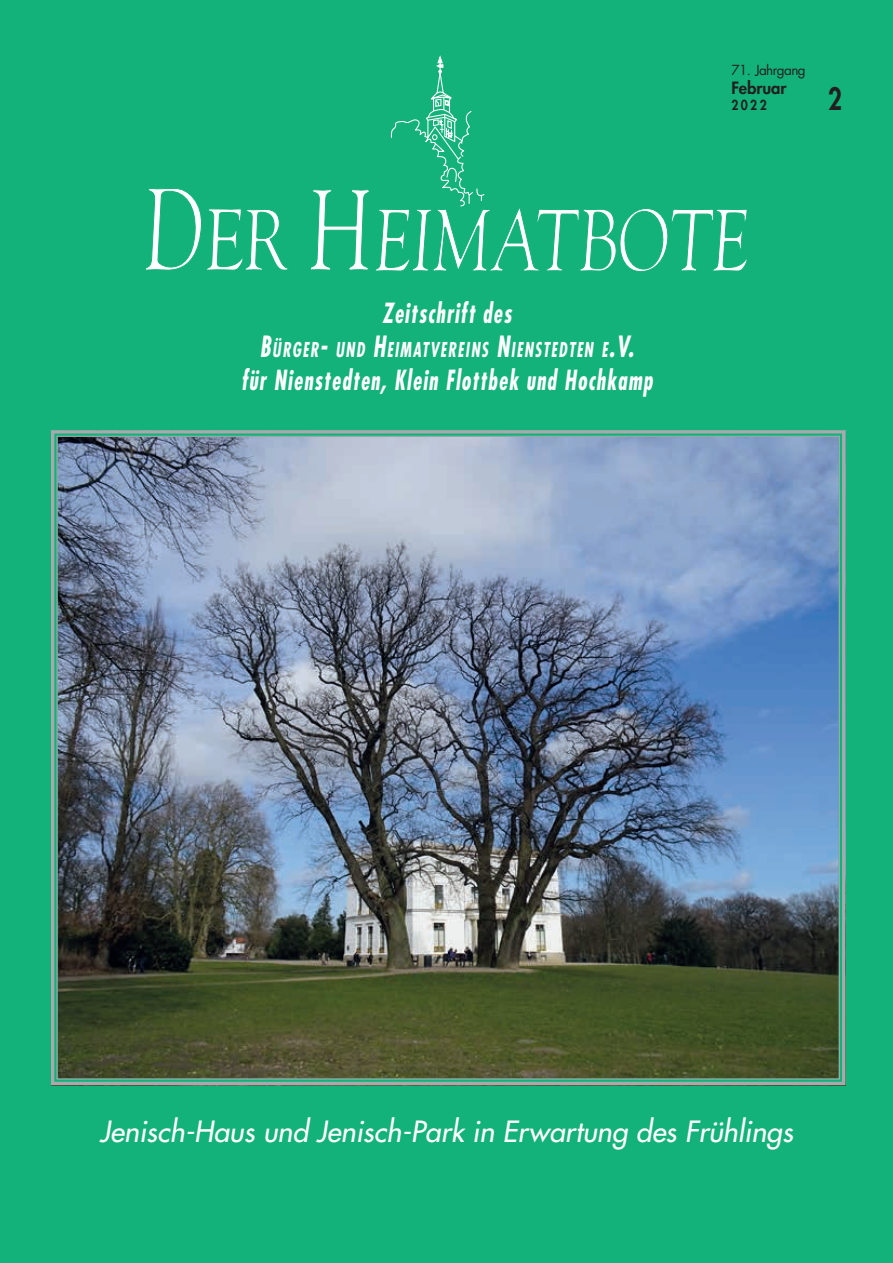
<style>
.page{position:relative;width:893px;height:1263px;background:#13b27b}
.page>*{position:absolute;margin:0;border:0;box-sizing:border-box;transform-origin:0 0}
.t1{font:800 30px "Futura Std";color:#231f20;scale:.8 1}
.t2{font:italic 500 28.5px "Futura Std";color:#fff}
.t3{font:italic 700 condensed 27px "Futura Std";letter-spacing:.06em;color:#fff;scale:.8 1}
.t4{font:italic 700 condensed 19.95px "Futura Std";letter-spacing:.085em;color:#fff;scale:.8 1}
.t5{font:800 16.5px "Futura Std";color:#231f20}
.t6{font:13.5px "Futura Std";letter-spacing:-.04em;color:#231f20}
.t7{font:800 13.5px "Futura Std";color:#231f20;scale:.9 1}
.s1{font-size:28.5px}
</style>
<div class="page">
<svg style="left:145px;top:188px;width:143px;height:83px"></svg>
<svg style="left:311px;top:55px;width:436px;height:217px"></svg>
<img style="left:51px;top:430px;width:795px;height:656px">
<p class="t3" style="left:382px;top:296px;width:163px">Zeitschrift des</p>
<p class="t4" style="left:260px;top:337px;width:469px"><span class="s1">B</span>ÜRGER<span class="s1">-</span> UND <span class="s1">H</span>EIMATVEREINS <span class="s1">N</span>IENSTEDTEN E<span class="s1">.V.</span></p>
<p class="t3" style="left:241px;top:363px;width:516px">für Nienstedten, Klein Flottbek und Hochkamp</p>
<p class="t6" style="left:731px;top:61px;width:76px">71. Jahrgang</p>
<p class="t5" style="left:731px;top:78px;width:57px">Februar</p>
<p class="t7" style="left:731px;top:97px;width:41px">2022</p>
<p class="t1" style="left:828px;top:80px;width:19px">2</p>
<p class="t2" style="left:100px;top:1113px;width:695px">Jenisch-Haus und Jenisch-Park in Erwartung des Frühlings</p>
</div>
